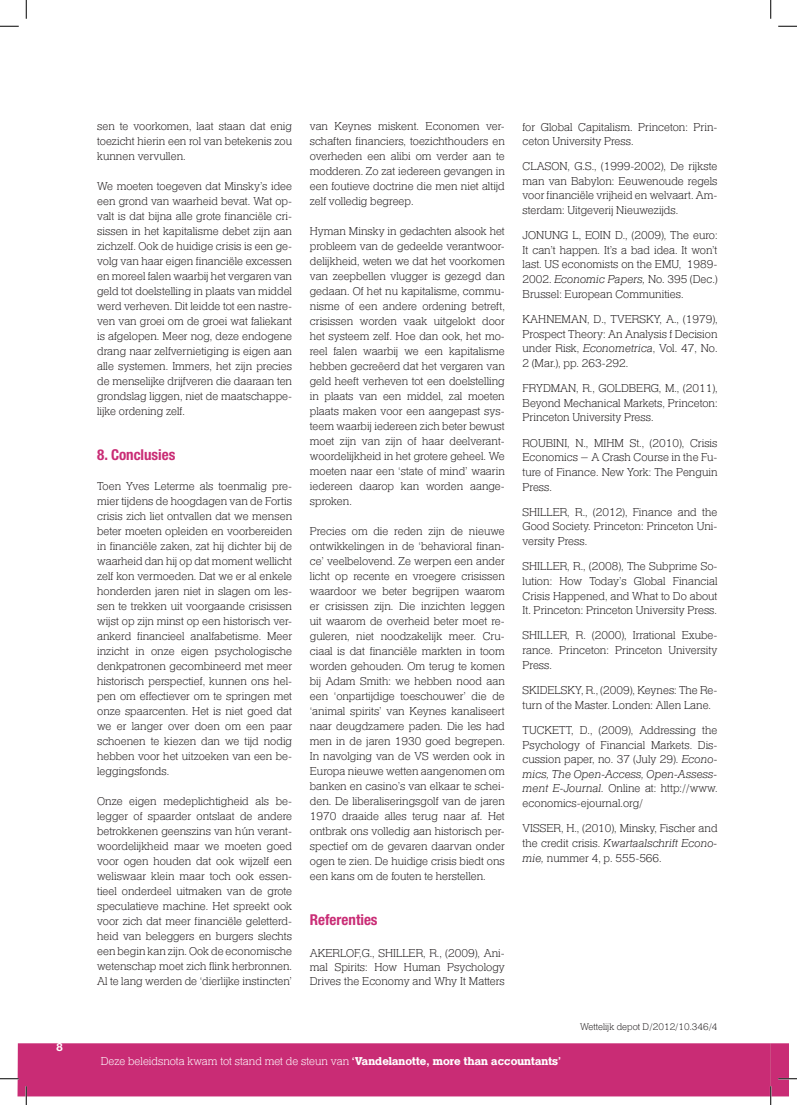
<style>
.page{position:relative;width:797px;height:1105px;background:#fff}
.page>*{position:absolute;margin:0;border:0;box-sizing:border-box;transform-origin:0 0}
.t1{font:700 condensed 15px "Helvetica Neue LT Pro";color:#c92c75}
.t2{font:300 11.88px/15px "Helserif";color:#231f20;text-align:justify}
.t3{font:300 11.88px "Helserif";color:#fff}
.t4{font:700 11.25px "Helvetica Neue LT Pro";color:#fff}
.t5{font:300 10px "Helserif";color:#231f20}
.s1{font-style:italic}
.s2{font-weight:700}
</style>
<div class="page">
<div style="left:18px;top:1043px;width:752px;height:53px;background:#c92c75"></div>
<svg style="left:0;top:25px;width:19px;height:2px"></svg>
<svg style="left:778px;top:25px;width:19px;height:2px"></svg>
<svg style="left:0;top:1078px;width:19px;height:1px"></svg>
<svg style="left:25px;top:0;width:2px;height:19px"></svg>
<svg style="left:25px;top:1086px;width:2px;height:19px"></svg>
<svg style="left:770px;top:0;width:1px;height:19px"></svg>
<svg style="left:770px;top:1043px;width:27px;height:62px"></svg>
<p class="t4" style="left:56px;top:1040px;width:8px">8</p>
<p class="t2" style="left:97px;top:119px;width:196px">sen te voorkomen, laat staan dat enig toezicht hierin een rol van betekenis zou kunnen vervullen.</p>
<p class="t2" style="left:97px;top:179px;width:196px">We moeten toegeven dat Minsky’s idee een grond van waarheid bevat. Wat op&shy;valt is dat bijna alle grote financiële cri&shy;sissen in het kapitalisme debet zijn aan zichzelf. Ook de huidige crisis is een ge&shy;volg van haar eigen financiële excessen en moreel falen waarbij het vergaren van geld tot doelstelling in plaats van middel werd verheven. Dit leidde tot een nastre&shy;ven van groei om de groei wat faliekant is afgelopen. Meer nog, deze endogene drang naar zelfvernietiging is eigen aan alle systemen. Immers, het zijn precies de menselijke drijfveren die daaraan ten grondslag liggen, niet de maatschappe&shy;lijke ordening zelf.</p>
<p class="t1" style="left:97px;top:446px;width:80px">8. Conclusies</p>
<p class="t2" style="left:97px;top:479px;width:196px">Toen Yves Leterme als toenmalig pre&shy;mier tijdens de hoogdagen van de Fortis crisis zich liet ontvallen dat we mensen beter moeten opleiden en voorbereiden in financiële zaken, zat hij dichter bij de waarheid dan hij op dat moment wellicht zelf kon vermoeden. Dat we er al enkele honderden jaren niet in slagen om les&shy;sen te trekken uit voorgaande crisissen wijst op zijn minst op een historisch ver&shy;ankerd financieel analfabetisme. Meer inzicht in onze eigen psychologische denkpatronen gecombineerd met meer historisch perspectief, kunnen ons hel&shy;pen om effectiever om te springen met onze spaarcenten. Het is niet goed dat we er langer over doen om een paar schoenen te kiezen dan we tijd nodig hebben voor het uitzoeken van een be&shy;leggingsfonds.</p>
<p class="t2" style="left:97px;top:794px;width:196px">Onze eigen medeplichtigheid als be&shy;legger of spaarder ontslaat de andere betrokkenen geenszins van hún verant&shy;woordelijkheid maar we moeten goed voor ogen houden dat ook wijzelf een weliswaar klein maar toch ook essen&shy;tieel onderdeel uitmaken van de grote speculatieve machine. Het spreekt ook voor zich dat meer financiële geletterd&shy;heid van beleggers en burgers slechts een begin kan zijn. Ook de economische wetenschap moet zich flink herbronnen.<br>Al te lang werden de ‘dierlijke instincten’</p>
<p class="t2" style="left:310px;top:119px;width:196px">van Keynes miskent. Economen ver&shy;schaften financiers, toezichthouders en overheden een alibi om verder aan te modderen. Zo zat iedereen gevangen in een foutieve doctrine die men niet altijd zelf volledig begreep.</p>
<p class="t2" style="left:310px;top:224px;width:196px">Hyman Minsky in gedachten alsook het probleem van de gedeelde verantwoor&shy;delijkheid, weten we dat het voorkomen van zeepbellen vlugger is gezegd dan gedaan. Of het nu kapitalisme, commu&shy;nisme of een andere ordening betreft, crisissen worden vaak uitgelokt door het systeem zelf. Hoe dan ook, het mo&shy;reel falen waarbij we een kapitalisme hebben gecreëerd dat het vergaren van geld heeft verheven tot een doelstelling in plaats van een middel, zal moeten plaats maken voor een aangepast sys&shy;teem waarbij iedereen zich beter bewust moet zijn van zijn of haar deelverant&shy;woordelijkheid in het grotere geheel. We moeten naar een ‘state of mind’ waarin iedereen daarop kan worden aange&shy;sproken.</p>
<p class="t2" style="left:310px;top:524px;width:196px">Precies om die reden zijn de nieuwe ontwikkelingen in de ‘behavioral finan&shy;ce’ veelbelovend. Ze werpen een ander licht op recente en vroegere crisissen waardoor we beter begrijpen waarom er crisissen zijn. Die inzichten leggen uit waarom de overheid beter moet re&shy;guleren, niet noodzakelijk meer. Cru&shy;ciaal is dat financiële markten in toom worden gehouden. Om terug te komen bij Adam Smith: we hebben nood aan een ‘onpartijdige toeschouwer’ die de ‘animal spirits’ van Keynes kanaliseert naar deugdzamere paden. Die les had men in de jaren 1930 goed begrepen.<br>In navolging van de VS werden ook in Europa nieuwe wetten aangenomen om banken en casino’s van elkaar te schei&shy;den. De liberaliseringsgolf van de jaren 1970 draaide alles terug naar af. Het ontbrak ons volledig aan historisch per&shy;spectief om de gevaren daarvan onder ogen te zien. De huidige crisis biedt ons een kans om de fouten te herstellen.</p>
<p class="t1" style="left:310px;top:911px;width:69px">Referenties</p>
<p class="t2" style="left:310px;top:946px;width:16px">Akerlof</p>
<p class="t2" style="left:359px;top:946px;width:34px">,G., Shiller</p>
<p class="t2" style="left:310px;top:946px;width:196px;line-height:14.1px;text-indent:113px">, R., (2009), Ani&shy;mal Spirits: How Human Psychology Drives the Economy and Why It Matters</p>
<p class="t2" style="left:522px;top:120px;width:196px;line-height:14.1px">for Global Capitalism. Princeton: Prin&shy;ceton University Press.</p>
<p class="t2" style="left:522px;top:159px;width:17px">Clason</p>
<p class="t2" style="left:522px;top:159px;width:196px;line-height:14.6px;text-indent:45px">, G.S., (1999-2002), De rijkste man van Babylon: Eeuwenoude regels voor financiële vrijheid en welvaart. Am&shy;sterdam: Uitgeverij Nieuwezijds.</p>
<p class="t2" style="left:522px;top:228px;width:15px">Jonung</p>
<p class="t2" style="left:572px;top:228px;width:27px">L, Eoin</p>
<p class="t2" style="left:522px;top:228px;width:196px;line-height:14.6px;text-indent:92px">D., (2009), The euro:<br>It can’t happen. It’s a bad idea. It won’t last. US economists on the EMU, 1989- 2002. <span class="s1">Economic Papers,</span> No. 395 (Dec.)<br>Brussel: European Communities.</p>
<p class="t2" style="left:522px;top:312px;width:17px">Kahneman</p>
<p class="t2" style="left:587px;top:312px;width:39px">, D., Tversky</p>
<p class="t2" style="left:522px;top:312px;width:196px;line-height:14.6px;text-indent:137px">, A., (1979), Prospect Theory: An Analysis f Decision under Risk, <span class="s1">Econometrica</span>, Vol. 47, No.<br>2 (Mar.), pp. 263-292.</p>
<p class="t2" style="left:522px;top:381px;width:16px">Frydman</p>
<p class="t2" style="left:576px;top:381px;width:39px">, R., Goldberg</p>
<p class="t2" style="left:522px;top:381px;width:196px;line-height:14.6px;text-indent:136px">, M., (2011), Beyond Mechanical Markets, Princeton:<br>Princeton University Press.</p>
<p class="t2" style="left:522px;top:436px;width:15px">Roubini</p>
<p class="t2" style="left:567px;top:436px;width:44px">, N., Mihm</p>
<p class="t2" style="left:522px;top:436px;width:196px;line-height:14.6px;text-indent:107px">St., (2010), Crisis Economics – A Crash Course in the Fu&shy;ture of Finance. New York: The Penguin Press.</p>
<p class="t2" style="left:522px;top:505px;width:14px">Shiller</p>
<p class="t2" style="left:522px;top:505px;width:196px;line-height:14.6px;text-indent:45px">, R., (2012), Finance and the Good Society. Princeton: Princeton Uni&shy;versity Press.</p>
<p class="t2" style="left:522px;top:559px;width:14px">Shiller</p>
<p class="t2" style="left:522px;top:560px;width:196px;line-height:14.6px;text-indent:45px">, R., (2008), The Subprime So&shy;lution: How Today’s Global Financial Crisis Happened, and What to Do about It. Princeton: Princeton University Press.</p>
<p class="t2" style="left:522px;top:629px;width:14px">Shiller</p>
<p class="t2" style="left:522px;top:629px;width:196px;line-height:14.6px;text-indent:45px">, R. (2000), Irrational Exube&shy;rance. Princeton: Princeton University Press.</p>
<p class="t2" style="left:522px;top:683px;width:15px">Skidelsky</p>
<p class="t2" style="left:522px;top:683px;width:196px;line-height:14.6px;text-indent:58px">, R., (2009), Keynes: The Re&shy;turn of the Master. Londen: Allen Lane.</p>
<p class="t2" style="left:522px;top:723px;width:15px">Tuckett</p>
<p class="t2" style="left:522px;top:723px;width:196px;line-height:14.6px;text-indent:49px">, D., (2009), Addressing the Psychology of Financial Markets. Dis&shy;cussion paper, no. 37 (July 29). <span class="s1">Econo&shy;mics, The Open-Access, Open-Assess&shy;ment E-Journal.</span> Online at: http://www. economics-ejournal.org/</p>
<p class="t2" style="left:522px;top:821px;width:15px">Visser</p>
<p class="t2" style="left:522px;top:822px;width:196px;line-height:14.6px;text-indent:38px">, H., (2010), Minsky, Fischer and the credit crisis. <span class="s1">Kwartaalschrift Econo&shy;mie,</span> nummer 4, p. 555-566.</p>
<p class="t5" style="left:580px;top:1021px;width:139px">Wettelijk depot D/2012/10.346/4</p>
<p class="t3" style="left:101px;top:1055px;width:462px">Deze beleidsnota kwam tot stand met de steun van <span class="s2">‘Vandelanotte, more than accountants’</span></p>
</div>
